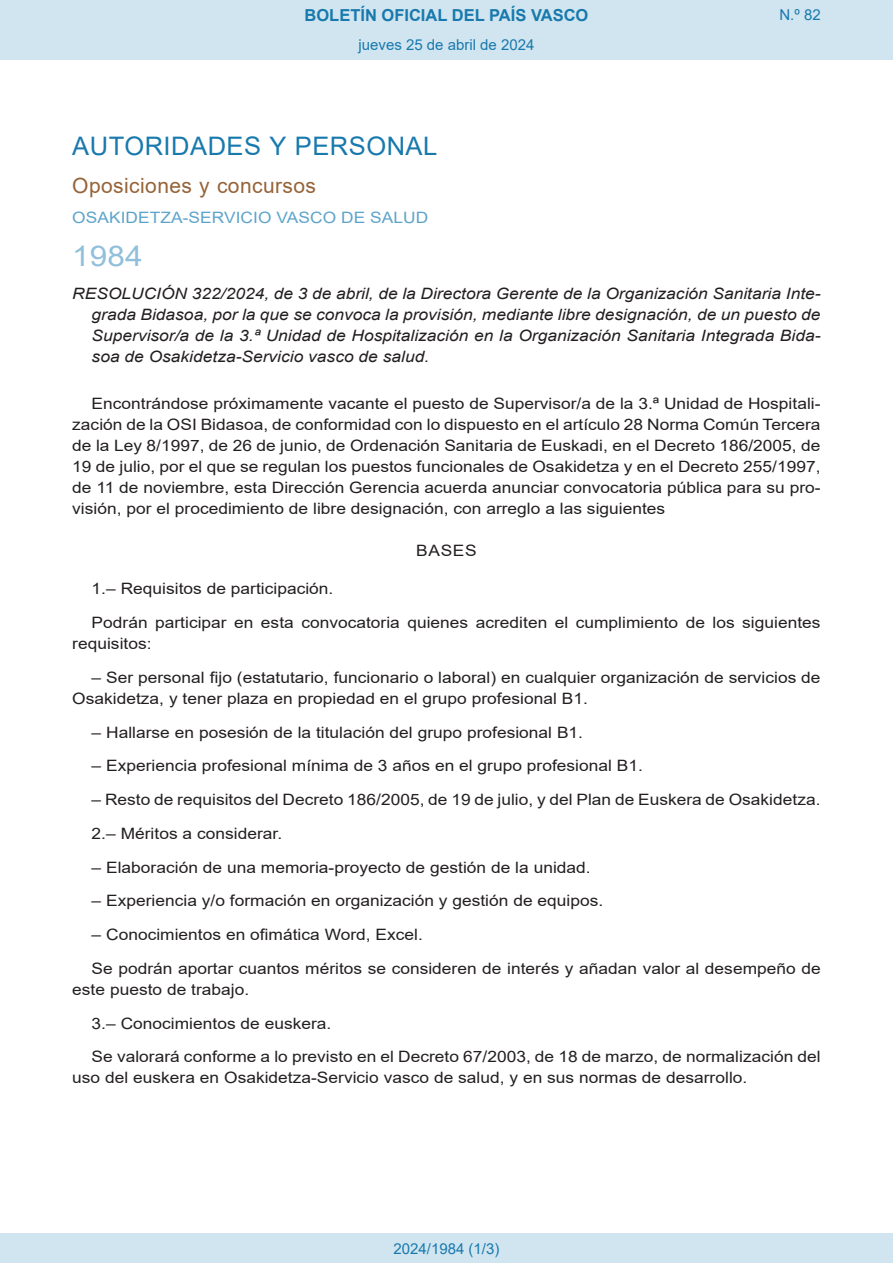
<style>
.page{position:relative;width:893px;height:1263px;background:#fff}
.page>*{position:absolute;margin:0;border:0;box-sizing:border-box;transform-origin:0 0}
.BOPVOrden{font:28.5px "Arial";color:#90c0db;scale:1.11 1}
.BOPVSeccion{font:25.5px "Arial";letter-spacing:.02em;color:#1879ad}
.BOPVSubseccion{font:21px "Arial";letter-spacing:.02em;color:#956338}
.t1{font:700 16.5px "Arial";color:#1879ad}
.BOPVDetalle{font:15.6px/21px "Arial";color:#231f20;scale:1.11 1}
.BOPVTitulo{font:italic 15.6px/21px "Arial";color:#231f20;text-align:justify;scale:1.11 1}
.BOPVOrganismo{font:15.6px "Arial";letter-spacing:.005em;color:#5ea4ca;scale:1.11 1}
.BOPVClave{font:15.6px "Arial";letter-spacing:.035em;color:#231f20;scale:1.11 1}
.Paginacion_Centro{font:15px "Arial";color:#1879ad}
</style>
<div class="page">
<div style="left:0;top:0;width:893px;height:60px;background:#d0e5f0"></div>
<div style="left:0;top:1233px;width:893px;height:30px;background:#d0e5f0"></div>
<p class="t1" style="left:305px;top:3px;width:285px">BOLETÍN OFICIAL DEL PAÍS VASCO</p>
<p class="Paginacion_Centro" style="left:358px;top:35px;width:177px">jueves 25 de abril de 2024</p>
<p class="Paginacion_Centro" style="left:779px;top:5px;width:43px">N.º 82</p>
<p class="BOPVSeccion" style="left:72px;top:128px;width:366px">AUTORIDADES Y PERSONAL</p>
<p class="BOPVSubseccion" style="left:72px;top:171px;width:245px">Oposiciones y concursos</p>
<p class="BOPVOrganismo" style="left:72px;top:207px;width:322px">OSAKIDETZA-SERVICIO VASCO DE SALUD</p>
<p class="BOPVOrden" style="left:72px;top:236px;width:65px">1984</p>
<p class="BOPVTitulo" style="left:92px;top:284px;width:658px;text-indent:-19px">RESOLUCIÓN 322/2024, de 3 de abril, de la Directora Gerente de la Organización Sanitaria Inte&shy;grada Bidasoa, por la que se convoca la provisión, mediante libre designación, de un puesto de Supervisor/a de la 3.ª Unidad de Hospitalización en la Organización Sanitaria Integrada Bida&shy;soa de Osakidetza-Servicio vasco de salud.</p>
<p class="BOPVDetalle" style="left:72px;top:393px;width:676px;text-align:justify;text-indent:19px">Encontrándose próximamente vacante el puesto de Supervisor/a de la 3.ª Unidad de Hospitali&shy;zación de la OSI Bidasoa, de conformidad con lo dispuesto en el artículo 28 Norma Común Tercera de la Ley 8/1997, de 26 de junio, de Ordenación Sanitaria de Euskadi, en el Decreto 186/2005, de 19 de julio, por el que se regulan los puestos funcionales de Osakidetza y en el Decreto 255/1997, de 11 de noviembre, esta Dirección Gerencia acuerda anunciar convocatoria pública para su pro&shy;visión, por el procedimiento de libre designación, con arreglo a las siguientes</p>
<p class="BOPVClave" style="left:416px;top:540px;width:56px">BASES</p>
<p class="BOPVDetalle" style="left:92px;top:578px;width:219px">1.– Requisitos de participación.</p>
<p class="BOPVDetalle" style="left:72px;top:612px;width:676px;text-indent:19px">Podrán participar en esta convocatoria quienes acrediten el cumplimiento de los siguientes requisitos:</p>
<p class="BOPVDetalle" style="left:72px;top:667px;width:676px;text-indent:19px">– Ser personal fijo (estatutario, funcionario o laboral) en cualquier organización de servicios de<br>Osakidetza, y tener plaza en propiedad en el grupo profesional B1.</p>
<p class="BOPVDetalle" style="left:92px;top:721px;width:444px">– Hallarse en posesión de la titulación del grupo profesional B1.</p>
<p class="BOPVDetalle" style="left:92px;top:755px;width:498px">– Experiencia profesional mínima de 3 años en el grupo profesional B1.</p>
<p class="BOPVDetalle" style="left:92px;top:789px;width:658px">– Resto de requisitos del Decreto 186/2005, de 19 de julio, y del Plan de Euskera de Osakidetza.</p>
<p class="BOPVDetalle" style="left:92px;top:823px;width:173px">2.– Méritos a considerar.</p>
<p class="BOPVDetalle" style="left:92px;top:856px;width:451px">– Elaboración de una memoria-proyecto de gestión de la unidad.</p>
<p class="BOPVDetalle" style="left:92px;top:890px;width:462px">– Experiencia y/o formación en organización y gestión de equipos.</p>
<p class="BOPVDetalle" style="left:92px;top:924px;width:300px">– Conocimientos en ofimática Word, Excel.</p>
<p class="BOPVDetalle" style="left:72px;top:958px;width:676px;text-indent:19px">Se podrán aportar cuantos méritos se consideren de interés y añadan valor al desempeño de este puesto de trabajo.</p>
<p class="BOPVDetalle" style="left:92px;top:1012px;width:218px">3.– Conocimientos de euskera.</p>
<p class="BOPVDetalle" style="left:72px;top:1046px;width:676px;text-indent:19px">Se valorará conforme a lo previsto en el Decreto 67/2003, de 18 de marzo, de normalización del uso del euskera en Osakidetza-Servicio vasco de salud, y en sus normas de desarrollo.</p>
<p class="Paginacion_Centro" style="left:393px;top:1238px;width:107px">2024/1984 (1/3)</p>
</div>
